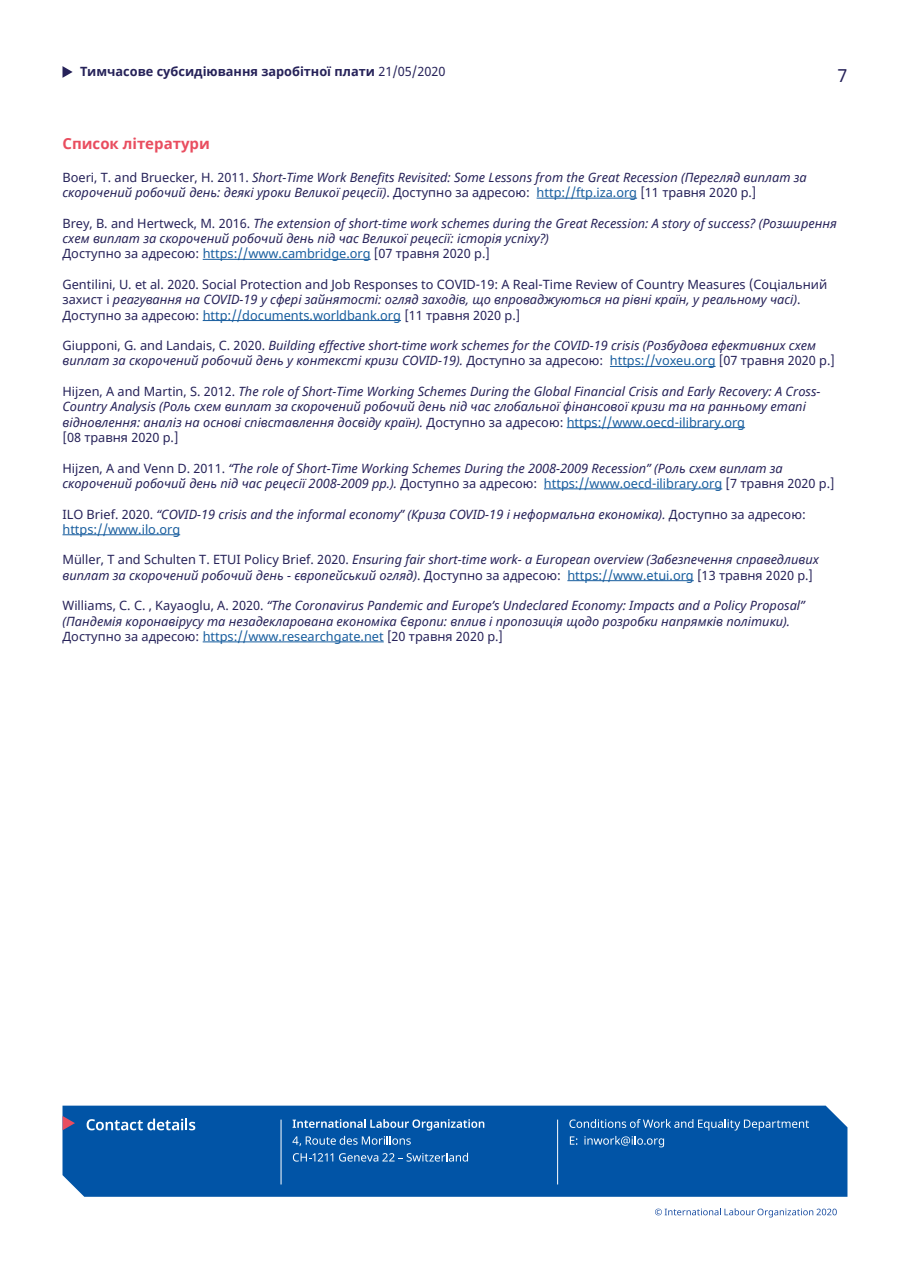
<style>
.page{position:relative;width:910px;height:1280px;background:#fff}
.page>*{position:absolute;margin:0;border:0;box-sizing:border-box;transform-origin:0 0}
.t1{font:18px "Noto Sans";color:#262259}
.Основной{font:700 15px "Noto Sans";color:#e94d5f}
.Основной-2{font:italic 12.75px/15.3px "Noto Sans";color:#262259}
.Основной-3{font:12.75px/15.3px "Noto Sans";color:#262259}
.t2{font:700 12.75px "Noto Sans";color:#262259}
.s1{font-weight:400}
.s2{font-style:normal}
.s3{font-style:normal;color:#175d9e}
.s4{color:#175d9e}
.s5{font-style:italic}
</style>
<div class="page">
<svg style="left:63px;top:66px;width:10px;height:12px"></svg>
<hr style="left:537px;top:198px;width:100px;height:1px;background:#175d9e">
<hr style="left:203px;top:259px;width:168px;height:1px;background:#175d9e">
<hr style="left:203px;top:320px;width:198px;height:1px;background:#175d9e">
<hr style="left:610px;top:366px;width:106px;height:1px;background:#175d9e">
<hr style="left:567px;top:427px;width:178px;height:1px;background:#175d9e">
<hr style="left:544px;top:488px;width:178px;height:1px;background:#175d9e">
<hr style="left:63px;top:534px;width:117px;height:1px;background:#175d9e">
<hr style="left:567px;top:580px;width:127px;height:1px;background:#175d9e">
<hr style="left:203px;top:641px;width:181px;height:1px;background:#175d9e">
<div style="left:63px;top:1106px;width:784px;height:91px;background:#0154a6"></div>
<svg style="left:63px;top:1116px;width:12px;height:14px"></svg>
<svg style="left:87px;top:1118px;width:108px;height:12px"></svg>
<svg style="left:293px;top:1119px;width:191px;height:11px;background:#4783be"></svg>
<svg style="left:292px;top:1136px;width:119px;height:10px"></svg>
<svg style="left:293px;top:1153px;width:40px;height:8px"></svg>
<svg style="left:339px;top:1153px;width:129px;height:8px"></svg>
<svg style="left:569px;top:1119px;width:240px;height:11px;background:#3778b8"></svg>
<svg style="left:570px;top:1136px;width:7px;height:9px"></svg>
<svg style="left:584px;top:1136px;width:80px;height:11px"></svg>
<hr style="left:557px;top:1119px;width:1px;height:65px;background:#fff">
<hr style="left:281px;top:1119px;width:1px;height:65px;background:#fff">
<svg style="left:655px;top:1208px;width:182px;height:9px"></svg>
<p class="t2" style="left:80px;top:63px;width:367px">Тимчасове субсидіювання заробітної плати <span class="s1">21/05/2020</span></p>
<h1 class="t1" style="left:838px;top:63px;width:11px">7</h1>
<p class="Основной" style="left:63px;top:133px;width:149px">Список літератури</p>
<p class="Основной-2" style="left:63px;top:169px;width:746px"><span class="s2">Boeri, T. and Bruecker, H. 2011.</span> Short-Time Work Benefits Revisited: Some Lessons from the Great Recession (Перегляд виплат за скорочений робочий день: деякі уроки Великої рецесії)<span class="s2">. Доступно за адресою:</span> <span class="s3">http://ftp.iza.org</span> <span class="s2">[11 травня 2020 р.]</span></p>
<p class="Основной-2" style="left:63px;top:215px;width:776px"><span class="s2">Brey, B. and Hertweck, M. 2016.</span> The extension of short-time work schemes during the Great Recession: A story of success? (Розширення схем виплат за скорочений робочий день під час Великої рецесії: історія успіху?)</p>
<p class="Основной-3" style="left:63px;top:247px;width:429px">Доступно за адресою: <span class="s4">https://www.cambridge.org</span> [07 травня 2020 р.]</p>
<p class="Основной-3" style="left:63px;top:277px;width:766px">Gentilini, U. et al. 2020. Social Protection and Job Responses to COVID-19: A Real-Time Review of Country Measures (Соціальний захист і <span class="s5">реагування на COVID-19 у сфері зайнятості: огляд заходів, що впроваджуються на рівні країн, у реальному часі)</span>.<br>Доступно за адресою: <span class="s4">http://documents.worldbank.org</span> [11 травня 2020 р.]</p>
<p class="Основной-2" style="left:63px;top:338px;width:774px"><span class="s2">Giupponi, G. and Landais, C. 2020.</span> Building effective short-time work schemes for the COVID-19 crisis (Розбудова ефективних схем виплат за скорочений робочий день у контексті кризи COVID-19). <span class="s2">Доступно за адресою:</span> <span class="s3">https://voxeu.org</span> <span class="s2">[07 травня 2020 р.]</span></p>
<p class="Основной-2" style="left:63px;top:383px;width:760px"><span class="s2">Hijzen, A and Martin, S. 2012.</span> The role of Short-Time Working Schemes During the Global Financial Crisis and Early Recovery: A Cross-<br>Country Analysis (Роль схем виплат за скорочений робочий день під час глобальної фінансової кризи та на ранньому етапі відновлення: аналіз на основі співставлення досвіду країн). <span class="s2">Доступно за адресою:</span> <span class="s3">https://www.oecd-ilibrary.org</span></p>
<p class="Основной-3" style="left:63px;top:430px;width:118px">[08 травня 2020 р.]</p>
<p class="Основной-2" style="left:63px;top:460px;width:774px"><span class="s2">Hijzen, A and Venn D. 2011.</span> “The role of Short-Time Working Schemes During the 2008-2009 Recession” (Роль схем виплат за скорочений робочий день під час рецесії 2008-2009 рр.). <span class="s2">Доступно за адресою:</span> <span class="s3">https://www.oecd-ilibrary.org</span> <span class="s2">[7 травня 2020 р.]</span></p>
<p class="Основной-2" style="left:63px;top:506px;width:745px"><span class="s2">ILO Brief. 2020.</span> “COVID-19 crisis and the informal economy” (Криза COVID-19 і неформальна економіка). <span class="s2">Доступно за адресою: </span><span class="s3">https://www.ilo.org</span></p>
<p class="Основной-2" style="left:63px;top:552px;width:758px"><span class="s2">Müller, T and Schulten T. ETUI Policy Brief. 2020.</span> Ensuring fair short-time work- a European overview (Забезпечення справедливих виплат за скорочений робочий день - європейський огляд)<span class="s2">. Доступно за адресою:</span> <span class="s3">https://www.etui.org</span> <span class="s2">[13 травня 2020 р.]</span></p>
<p class="Основной-2" style="left:63px;top:598px;width:744px"><span class="s2">Williams, C. C. , Kayaoglu, A. 2020.</span> “The Coronavirus Pandemic and Europe’s Undeclared Economy: Impacts and a Policy Proposal” (Пандемія коронавірусу та незадекларована економіка Європи: вплив і пропозиція щодо розробки напрямків політики).<br><span class="s2">Доступно за адресою:</span> <span class="s3">https://www.researchgate.net</span> <span class="s2">[20 травня 2020 р.]</span></p>
</div>
